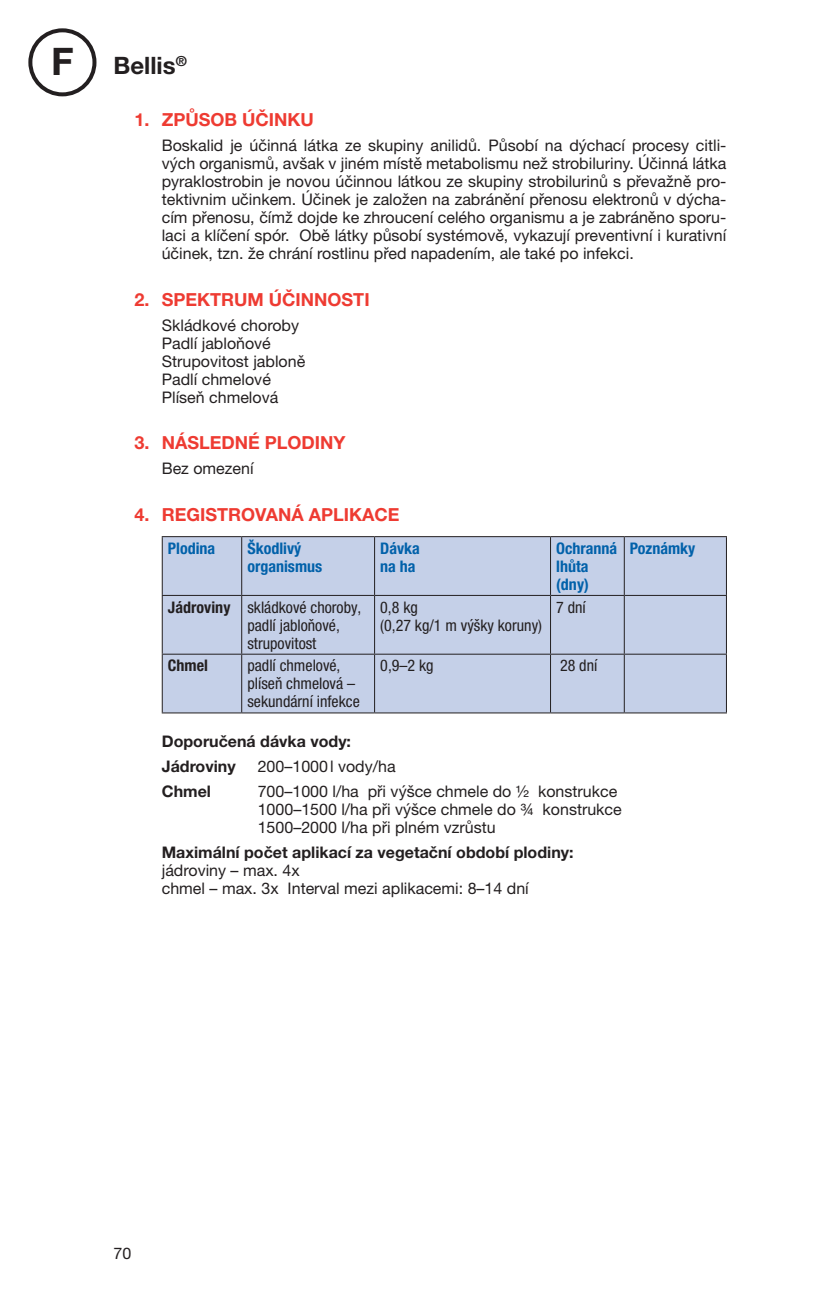
<style>
.page{position:relative;width:840px;height:1304px;background:#fff}
.page>*{position:absolute;margin:0;border:0;box-sizing:border-box;transform-origin:0 0}
.t1{font:700 38px "Helvetica Neue LT Pro";color:#231f20}
.t2{font:700 24px "Helvetica Neue LT Pro";color:#231f20}
.t3{font:700 18px "Helvetica Neue LT Pro";color:#ee3b32}
.t4{font:16px/18px "Helvetica Neue LT Pro";color:#231f20}
.t5{font:condensed 16px/18px "Helvetica Neue LT Pro";color:#231f20}
.t6{font:700 16px/25px "Helvetica Neue LT Pro";color:#231f20}
.t7{font:700 condensed 16px/18px "Helvetica Neue LT Pro";color:#0161aa}
.t8{font:700 condensed 16px "Helvetica Neue LT Pro";color:#231f20}
.t9{font:700 14px "Helvetica Neue LT Pro";color:#231f20}
.s1{font-weight:700}
</style>
<div class="page">
<div style="left:28px;top:28px;width:68px;height:68px;border:4px solid #231f20;border-radius:50%"></div>
<div style="left:163px;top:537px;width:562px;height:175px;background:#c5d0e8"></div>
<hr style="left:241px;top:537px;width:1px;height:58px;background:#231f20">
<hr style="left:374px;top:537px;width:1px;height:58px;background:#231f20">
<hr style="left:549px;top:537px;width:1px;height:58px;background:#231f20">
<hr style="left:623px;top:537px;width:1px;height:58px;background:#231f20">
<hr style="left:162px;top:595px;width:79px;height:1px;background:#231f20">
<hr style="left:241px;top:595px;width:133px;height:1px;background:#231f20">
<hr style="left:374px;top:595px;width:176px;height:1px;background:#231f20">
<hr style="left:550px;top:595px;width:74px;height:1px;background:#231f20">
<hr style="left:624px;top:595px;width:102px;height:1px;background:#231f20">
<hr style="left:241px;top:596px;width:1px;height:58px;background:#231f20">
<hr style="left:374px;top:596px;width:1px;height:58px;background:#231f20">
<hr style="left:549px;top:596px;width:1px;height:58px;background:#231f20">
<hr style="left:623px;top:596px;width:1px;height:58px;background:#231f20">
<hr style="left:241px;top:655px;width:1px;height:57px;background:#231f20">
<hr style="left:374px;top:655px;width:1px;height:57px;background:#231f20">
<hr style="left:549px;top:655px;width:1px;height:57px;background:#231f20">
<hr style="left:623px;top:655px;width:1px;height:57px;background:#231f20">
<hr style="left:162px;top:536px;width:79px;height:1px;background:#231f20">
<hr style="left:162px;top:537px;width:1px;height:58px;background:#231f20">
<hr style="left:241px;top:536px;width:133px;height:1px;background:#231f20">
<hr style="left:374px;top:536px;width:176px;height:1px;background:#231f20">
<hr style="left:550px;top:536px;width:74px;height:1px;background:#231f20">
<hr style="left:624px;top:536px;width:102px;height:1px;background:#231f20">
<hr style="left:725px;top:537px;width:1px;height:58px;background:#231f20">
<hr style="left:162px;top:596px;width:1px;height:58px;background:#231f20">
<hr style="left:725px;top:596px;width:1px;height:58px;background:#231f20">
<hr style="left:162px;top:654px;width:79px;height:1px;background:#231f20">
<hr style="left:162px;top:655px;width:1px;height:57px;background:#231f20">
<hr style="left:241px;top:654px;width:133px;height:1px;background:#231f20">
<hr style="left:374px;top:654px;width:176px;height:1px;background:#231f20">
<hr style="left:550px;top:654px;width:74px;height:1px;background:#231f20">
<hr style="left:624px;top:654px;width:102px;height:1px;background:#231f20">
<hr style="left:725px;top:655px;width:1px;height:57px;background:#231f20">
<hr style="left:162px;top:712px;width:79px;height:1px;background:#231f20">
<hr style="left:241px;top:712px;width:133px;height:1px;background:#231f20">
<hr style="left:374px;top:712px;width:176px;height:1px;background:#231f20">
<hr style="left:550px;top:712px;width:74px;height:1px;background:#231f20">
<hr style="left:624px;top:712px;width:102px;height:1px;background:#231f20">
<h1 class="t1" style="left:51px;top:37px;width:24px">F</h1>
<p class="t9" style="left:176px;top:52px;width:13px">®</p>
<p class="t3" style="left:134px;top:108px;width:53px">1. Způsob</p>
<p class="t3" style="left:242px;top:108px;width:39px">účinku</p>
<p class="t4" style="left:162px;top:136px;width:566px;text-align:justify">Boskalid je účinná látka ze skupiny anilidů. Působí na dýchací procesy citli&shy;vých organismů, avšak v jiném místě metabolismu než strobiluriny. Účinná látka pyraklostrobin je novou účinnou látkou ze skupiny strobilurinů s převažně pro&shy;tektivnim učinkem. Účinek je založen na zabránění přenosu elektronů v dýcha&shy;cím přenosu, čímž dojde ke zhroucení celého organismu a je zabráněno sporu&shy;laci a klíčení spór. Obě látky působí systémově, vykazují preventivní i kurativní účinek, tzn. že chrání rostlinu před napadením, ale také po infekci.</p>
<p class="t3" style="left:134px;top:288px;width:53px">2. Spektrum</p>
<p class="t3" style="left:269px;top:288px;width:38px">účinnosti</p>
<p class="t4" style="left:162px;top:316px;width:145px">Skládkové choroby<br>Padlí jabloňové<br>Strupovitost jabloně<br>Padlí chmelové<br>Plíseň chmelová</p>
<p class="t3" style="left:134px;top:431px;width:54px">3. Následné</p>
<p class="t3" style="left:265px;top:431px;width:13px">plodiny</p>
<p class="t4" style="left:162px;top:459px;width:93px">Bez omezení</p>
<p class="t3" style="left:134px;top:503px;width:53px">4. Registrovaná</p>
<p class="t3" style="left:308px;top:503px;width:13px">aplikace</p>
<p class="t7" style="left:168px;top:539px;width:49px">Plodina</p>
<p class="t7" style="left:247px;top:539px;width:76px">Škodlivý organismus</p>
<p class="t7" style="left:380px;top:539px;width:41px">Dávka na ha</p>
<p class="t7" style="left:556px;top:539px;width:63px">Ochranná lhůta (dny)</p>
<p class="t7" style="left:629px;top:539px;width:67px">Poznámky</p>
<p class="t5" style="left:247px;top:598px;width:115px;text-indent:-79px"><span class="s1">Jádroviny</span> skládkové choroby, padlí jabloňové, strupovitost</p>
<p class="t5" style="left:380px;top:598px;width:163px">0,8 kg<br>(0,27 kg/1 m výšky koruny)</p>
<p class="t5" style="left:556px;top:598px;width:31px">7 dní</p>
<p class="t8" style="left:168px;top:656px;width:41px">Chmel</p>
<p class="t5" style="left:247px;top:656px;width:114px">padlí chmelové, plíseň chmelová – sekundární infekce</p>
<p class="t5" style="left:380px;top:656px;width:55px">0,9–2 kg</p>
<p class="t5" style="left:559px;top:656px;width:39px">28 dní</p>
<p class="t6" style="left:162px;top:728px;width:191px">Doporučená dávka vody:<br>Jádroviny</p>
<h2 class="t2" style="left:113px;top:50px;width:64px">Bellis</h2>
<p class="t4" style="left:257px;top:757px;width:139px">200–1000l vody/ha</p>
<p class="t6" style="left:162px;top:779px;width:51px">Chmel</p>
<p class="t4" style="left:257px;top:782px;width:365px">700–1000 l/ha při výšce chmele do ½ konstrukce<br>1000–1500 l/ha při výšce chmele do ¾ konstrukce<br>1500–2000 l/ha při plném vzrůstu</p>
<p class="t6" style="left:162px;top:840px;width:413px">Maximální počet aplikací za vegetační období plodiny:</p>
<p class="t4" style="left:162px;top:861px;width:368px">jádroviny – max. 4x<br>chmel – max. 3x Interval mezi aplikacemi: 8–14 dní</p>
<p class="t4" style="left:113px;top:1244px;width:19px">70</p>
</div>
